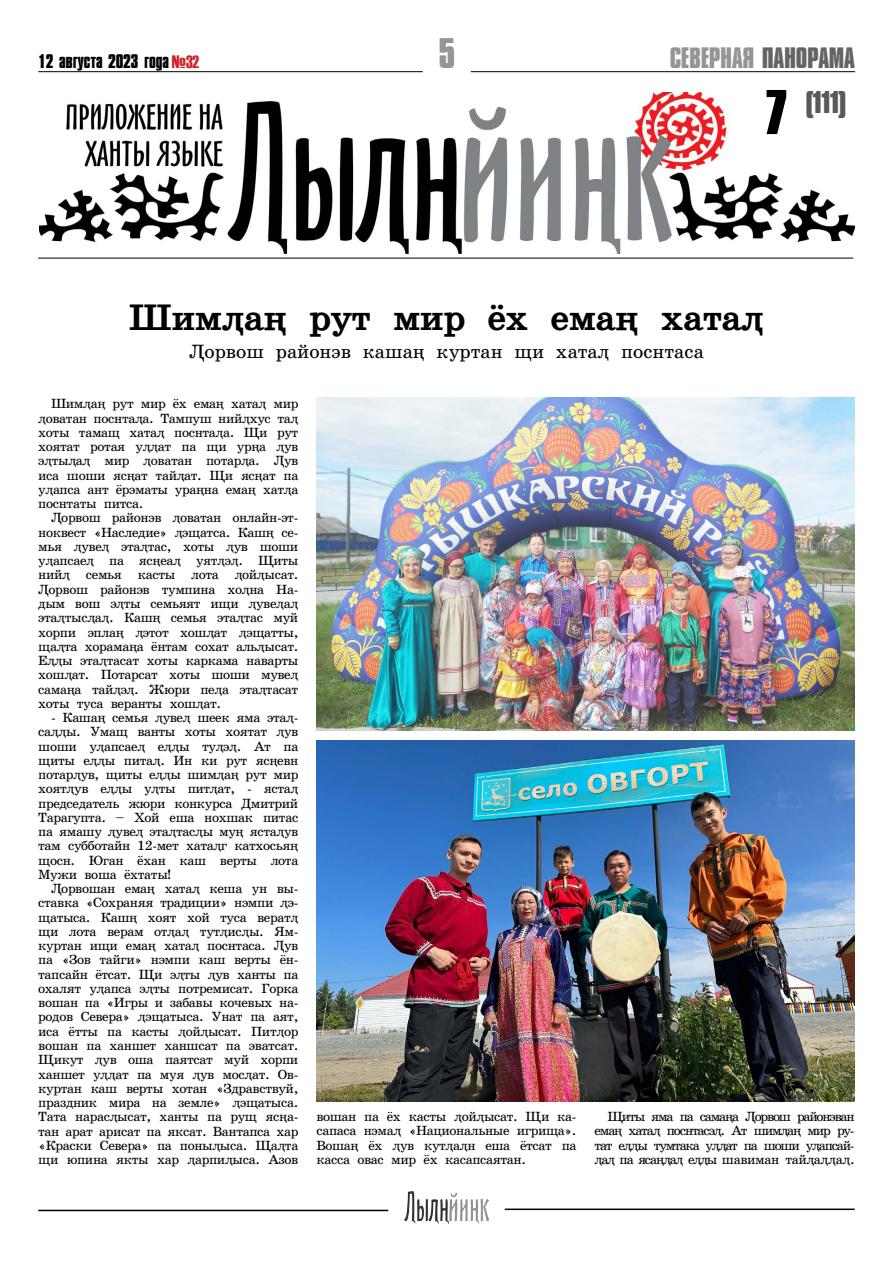
<style>
.page{position:relative;width:893px;height:1263px;background:#fff}
.page>*{position:absolute;margin:0;border:0;box-sizing:border-box;transform-origin:0 0}
.t1{font:700 39px "Compacta MT Cyrillic";color:#939598}
.t2{font:700 37.5px "School Book Hant";color:#000}
.t3{font:700 27.15px "Compacta BT";color:#58595b;scale:1.1 1}
.t4{font:700 27px "Compacta MT Cyrillic";letter-spacing:-.01em;color:#939598}
.t5{font:19.5px "School Book Hant";color:#000}
.t6{font:700 18px "Compacta MT Cyrillic";letter-spacing:-.01em;color:#000}
.t7{font:13.5px/14.2px "School Book Hant";letter-spacing:-.03em;color:#000;text-align:justify}
.s1{font-family:"Haettenschweiler";font-weight:400;color:#d2232a}
.s2{color:#636466}
.s3{font-size:54.3px;color:#000}
</style>
<div class="page">
<hr style="left:38px;top:71px;width:385px;height:1px;background:#000">
<hr style="left:471px;top:71px;width:384px;height:1px;background:#000">
<img style="left:39px;top:93px;width:816px;height:161px">
<hr style="left:38px;top:258px;width:815px;height:1px;background:#000">
<img style="left:404px;top:1191px;width:85px;height:32px">
<hr style="left:38px;top:1210px;width:350px;height:1px;background:#000">
<hr style="left:505px;top:1208px;width:350px;height:2px;background:#000">
<img style="left:316px;top:398px;width:539px;height:332px">
<img style="left:317px;top:740px;width:538px;height:361px">
<h3 class="t6" style="left:38px;top:50px;width:163px">12 августа 2023 года <span class="s1">№32</span></h3>
<h1 class="t1" style="left:438px;top:28px;width:18px">5</h1>
<h3 class="t4" style="left:670px;top:40px;width:186px">СЕВЕРНАЯ <span class="s2">ПАНОРАМА</span></h3>
<h3 class="t3" style="left:765px;top:86px;width:75px"><span class="s3">7</span> (111)</h3>
<h2 class="t2" style="left:129px;top:297px;width:636px">Шимlаh рут мир ёх емаh хатаl</h2>
<h3 class="t5" style="left:189px;top:341px;width:516px">Lорвош районэв кашаh куртан щи хатаl поснтаса</h3>
<p class="t7" style="left:38px;top:397px;width:262px;text-indent:13px">Шимlаh рут мир ёх емаh хатаl мир lоватан поснтаlа. Тампуш нийlхус таl хоты тамащ хатаl поснтаlа. Щи рут хоятат ротая уllат па щи урhа lув эlтыlаl мир lоватан потарlа. Lув иса шоши ясhат тайlат. Щи ясhат па уlапса ант ёрэматы ураhна емаh хатlа поснтаты питса.</p>
<p class="t7" style="left:38px;top:511px;width:262px;text-indent:13px">Lорвош районэв lоватан онлайн-эт&shy;ноквест «Наследие» lэщатса. Кашh се&shy;мья lувеl этаlтас, хоты lув шоши уlапсаеl па ясhеаl уятlэl. Щиты нийl семья касты лота lойlысат.<br>Lорвош районэв тумпина хоlна На&shy;дым вош эlты семьяят ищи lувеlаl этаlтысlаl. Кашh семья этаlтас муй хорпи эплаh lэтот хошlат lэщатты, щаlта хорамаhа ёнтам сохат альlысат.<br>Еllы этаlтасат хоты каркама наварты хошlат. Потарсат хоты шоши мувеl самаhа тайlэl. Жюри пеlа этаlтасат хоты туса веранты хошlат.</p>
<p class="t7" style="left:38px;top:710px;width:262px;text-indent:13px">- Кашаh семья lувеl шеек яма этаl&shy;саllы. Умащ ванты хоты хоятат lув шоши уlапсаеl еllы туlэl. Ат па щиты еllы питаl. Ин ки рут ясhевн потарlув, щиты еllы шимlаh рут мир хоятlув еllы уlты питlат, - ястаl председатель жюри конкурса Дмитрий Тарагупта. – Хой еша нохшак питас па ямашу lувеl этаlтасlы муh ястаlув там субботайн 12-мет хатаlг катхосьяh щосн. Юган ёхан каш верты лота Мужи воша ёхтаты!</p>
<p class="t7" style="left:38px;top:881px;width:262px;text-indent:13px">Lорвошан емаh хатаl кеша ун вы&shy;ставка «Сохраняя традиции» нэмпи lэ&shy;щатыса. Кашh хоят хой туса вератl щи лота верам отlаl тутlисlы. Ям&shy;куртан ищи емаh хатаl поснтаса. Lув па «Зов тайги» нэмпи каш верты ён&shy;тапсайн ётсат. Щи эlты lув ханты па охалят уlапса эlты потремисат. Горка вошан па «Игры и забавы кочевых на&shy;родов Севера» lэщатыса. Унат па аят, иса ётты па касты lойlысат. Питlор вошан па ханшет ханшсат па эватсат.<br>Щикут lув оша паятсат муй хорпи ханшет уllат па муя lув мосlат. Ов&shy;куртан каш верты хотан «Здравствуй, праздник мира на земле» lэщатыса.<br>Тата нарасlысат, ханты па рущ ясhа&shy;тан арат арисат па яксат. Вантапса хар «Краски Севера» па поныlыса. Щаlта щи юпина якты хар lарпиlыса. Азов</p>
<p class="t7" style="left:316px;top:1109px;width:262px">вошан па ёх касты lойlысат. Щи ка&shy;сапаса нэмаl «Национальные игрища».<br>Вошаh ёх lув кутlаlн еша ётсат па касса овас мир ёх касапсаятан.</p>
<p class="t7" style="left:595px;top:1109px;width:262px;text-indent:13px">Щиты яма па самаhа Lорвош районэван емаh хатаl поснтасэl. Ат шимlаh мир ру&shy;тат еllы тумтака уllат па шоши уlапсай&shy;lаl па ясаhlаl еllы шавиман тайlаllаl.</p>
</div>
